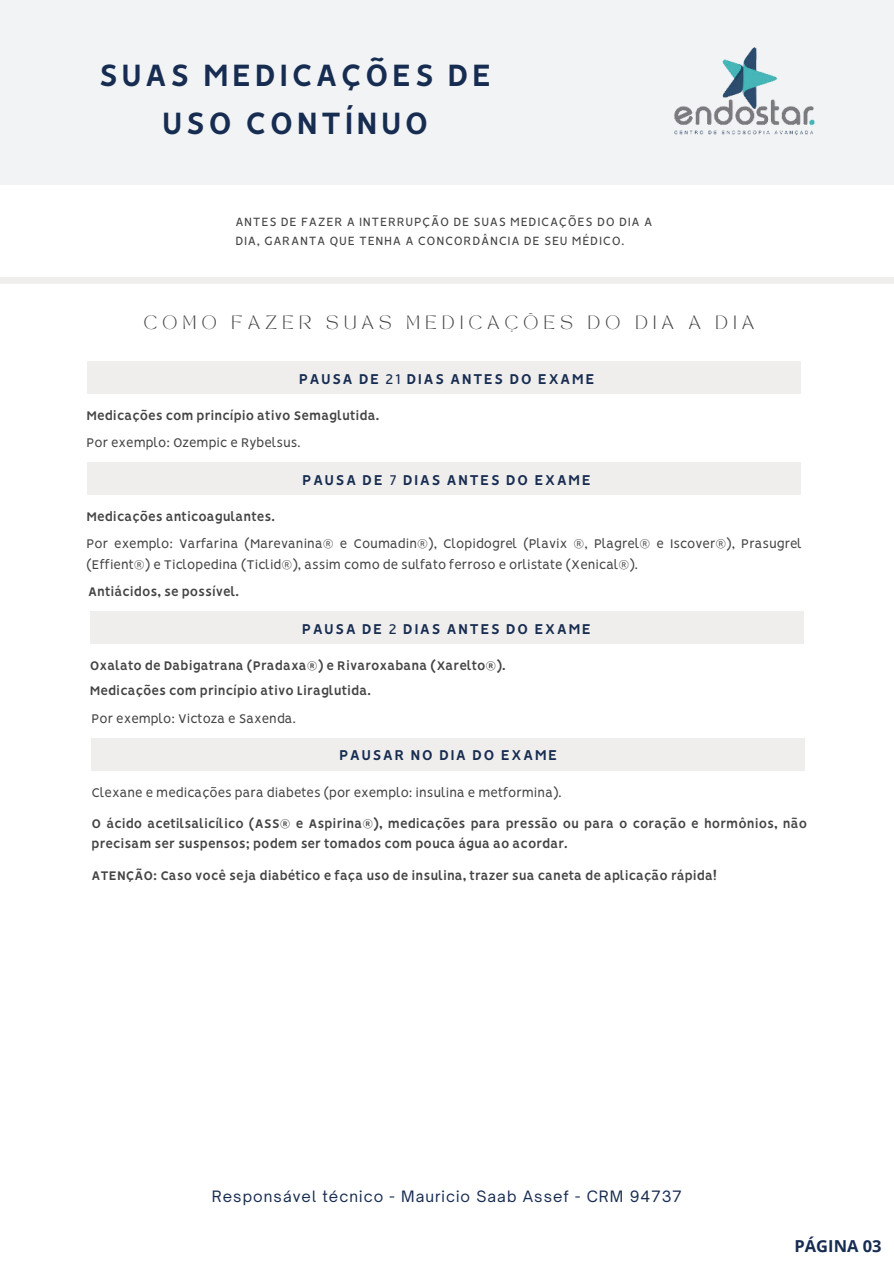
<style>
.page{position:relative;width:894px;height:1264px;background:#fff}
.page>*{position:absolute;margin:0;border:0;box-sizing:border-box;transform-origin:0 0}
.t1{font:39px/47.7px "RTL Sondos Bold";letter-spacing:.07em;color:#172c51;text-align:center}
.t2{font:18px "RTL Sondos Bold";letter-spacing:.07em;color:#172c51}
.t3{font:700 16.5px "Open Sans";color:#172c51}
.t4{font:15.75px/25.5px "RTL Sondos Bold";color:#444}
.t5{font:15.75px/20.2px "RTL Sondos Regular";color:#444}
.t6{font:15px/19.2px "RTL Sondos Regular";letter-spacing:.04em;color:#444}
.t7{font:15px "Open Sauce One";letter-spacing:.07em;color:#172c51}
.t8{font:13.5px "TAN MONCHERI Regular";letter-spacing:.405em;color:#444}
</style>
<div class="page">
<div style="left:0;top:0;width:893px;height:184px;background:#f2f3f4"></div>
<img style="left:674px;top:47px;width:141px;height:88px">
<div style="left:0;top:277px;width:893px;height:7px;background:#efeeec"></div>
<div style="left:88px;top:462px;width:712px;height:33px;background:#efeeec"></div>
<div style="left:90px;top:611px;width:713px;height:32px;background:#efeeec"></div>
<div style="left:92px;top:738px;width:712px;height:32px;background:#efeeec"></div>
<div style="left:88px;top:361px;width:712px;height:33px;background:#efeeec"></div>
<h1 class="t1" style="left:98px;top:55px;width:395px">SUAS MEDICAÇÕES DE<br>USO CONTÍNUO</h1>
<p class="t6" style="left:235px;top:214px;width:418px">ANTES DE FAZER A INTERRUPÇÃO DE SUAS MEDICAÇÕES DO DIA A<br>DIA, GARANTA QUE TENHA A CONCORDÂNCIA DE SEU MÉDICO.</p>
<p class="t8" style="left:144px;top:312px;width:611px">COMO FAZER SUAS MEDICAÇÕES DO DIA A DIA</p>
<p class="t2" style="left:298px;top:369px;width:297px">PAUSA DE 21 DIAS ANTES DO EXAME</p>
<p class="t4" style="left:86px;top:404px;width:294px">Medicações com princípio ativo Semaglutida.</p>
<p class="t5" style="left:86px;top:434px;width:215px">Por exemplo: Ozempic e Rybelsus.</p>
<p class="t2" style="left:302px;top:470px;width:290px">PAUSA DE 7 DIAS ANTES DO EXAME</p>
<p class="t4" style="left:86px;top:505px;width:190px">Medicações anticoagulantes.</p>
<p class="t5" style="left:86px;top:535px;width:716px">Por exemplo: Varfarina (Marevanina® e Coumadin®), Clopidogrel (Plavix ®, Plagrel® e Iscover®), Prasugrel (Effient®) e Ticlopedina (Ticlid®), assim como de sulfato ferroso e orlistate (Xenical®).</p>
<p class="t4" style="left:88px;top:580px;width:152px">Antiácidos, se possível.</p>
<p class="t2" style="left:302px;top:619px;width:290px">PAUSA DE 2 DIAS ANTES DO EXAME</p>
<p class="t4" style="left:90px;top:654px;width:417px">Oxalato de Dabigatrana (Pradaxa®) e Rivaroxabana (Xarelto®).<br>Medicações com princípio ativo Liraglutida.</p>
<p class="t5" style="left:92px;top:709px;width:205px">Por exemplo: Victoza e Saxenda.</p>
<p class="t2" style="left:339px;top:746px;width:219px">PAUSAR NO DIA DO EXAME</p>
<p class="t5" style="left:92px;top:783px;width:471px">Clexane e medicações para diabetes (por exemplo: insulina e metformina).</p>
<p class="t4" style="left:92px;top:815px;width:716px;line-height:20.2px">O ácido acetilsalicílico (ASS® e Aspirina®), medicações para pressão ou para o coração e hormônios, não precisam ser suspensos; podem ser tomados com pouca água ao acordar.</p>
<p class="t4" style="left:92px;top:864px;width:626px">ATENÇÃO: Caso você seja diabético e faça uso de insulina, trazer sua caneta de aplicação rápida!</p>
<p class="t7" style="left:212px;top:1186px;width:471px">Responsável técnico - Mauricio Saab Assef - CRM 94737</p>
<p class="t3" style="left:794px;top:1234px;width:89px">PÁGINA 03</p>
</div>
